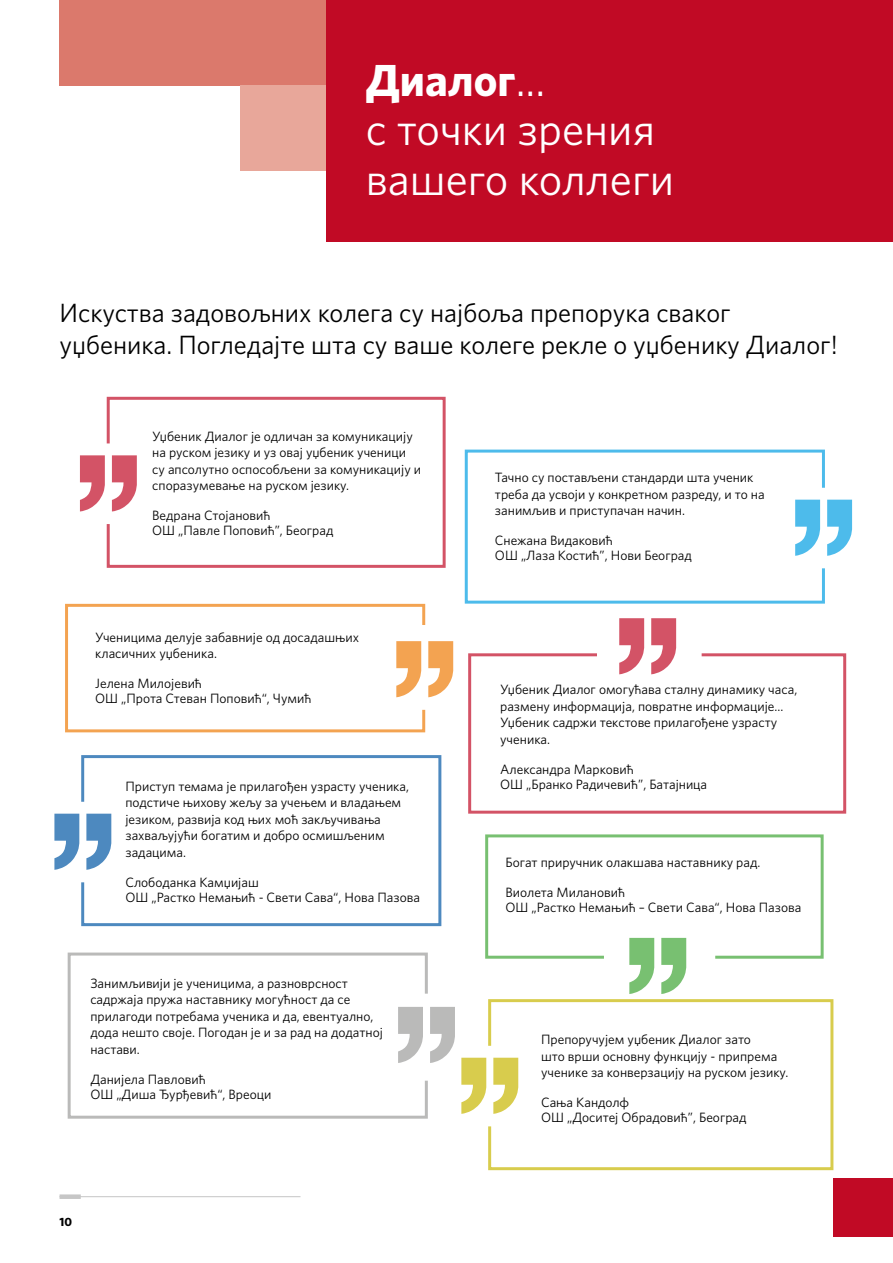
<style>
.page{position:relative;width:893px;height:1263px;background:#fff}
.page>*{position:absolute;margin:0;border:0;box-sizing:border-box;transform-origin:0 0}
.t1{font:45px "Whitney";color:#fff}
.t2{font:700 45px "Whitney";color:#fff}
.t3{font:26.4px/32.2px "Whitney";color:#000}
.t4{font:13.5px/16.5px "Whitney";color:#000}
.t5{font:700 12px "Whitney";color:#000}
.s1{font-weight:400}
</style>
<div class="page">
<hr style="left:60px;top:1196px;width:240px;height:1px;background:#c6c6c6">
<div style="left:60px;top:1194px;width:21px;height:5px;background:#c6c6c6"></div>
<div style="left:326px;top:0;width:567px;height:241px;background:#c10a25"></div>
<svg style="left:80px;top:455px;width:25px;height:56px"></svg>
<svg style="left:461px;top:1058px;width:25px;height:56px"></svg>
<svg style="left:54px;top:814px;width:25px;height:56px"></svg>
<svg style="left:619px;top:618px;width:25px;height:34px"></svg>
<svg style="left:651px;top:618px;width:25px;height:34px"></svg>
<svg style="left:827px;top:500px;width:25px;height:56px"></svg>
<svg style="left:430px;top:1007px;width:25px;height:56px"></svg>
<svg style="left:428px;top:641px;width:25px;height:56px"></svg>
<div style="left:833px;top:1178px;width:60px;height:59px;background:#c10a25"></div>
<div style="left:60px;top:0;width:266px;height:85px;background:#db796c"></div>
<div style="left:241px;top:85px;width:85px;height:86px;background:#e8a79a"></div>
<svg style="left:106px;top:396px;width:340px;height:172px"></svg>
<svg style="left:488px;top:999px;width:346px;height:172px"></svg>
<svg style="left:81px;top:755px;width:361px;height:172px"></svg>
<svg style="left:468px;top:652px;width:379px;height:162px"></svg>
<svg style="left:485px;top:834px;width:339px;height:160px"></svg>
<svg style="left:464px;top:449px;width:361px;height:155px"></svg>
<svg style="left:67px;top:952px;width:361px;height:167px"></svg>
<svg style="left:65px;top:603px;width:361px;height:130px"></svg>
<p class="t2" style="left:366px;top:50px;width:181px">Диалог<span class="s1">...</span></p>
<p class="t1" style="left:366px;top:100px;width:291px">с точки зрения</p>
<p class="t1" style="left:366px;top:149px;width:310px">вашего коллеги</p>
<p class="t3" style="left:60px;top:296px;width:780px">Искуства задовољних колега су најбоља препорука сваког уџбеника. Погледајте шта су ваше колеге рекле о уџбенику Диалог!</p>
<p class="t4" style="left:152px;top:427px;width:270px">Уџбеник Диалог је одличан за комуникацију на руском језику и уз овај уџбеник ученици су апсолутно оспособљени за комуникацију и споразумевање на руском језику.</p>
<p class="t4" style="left:152px;top:507px;width:120px">Ведрана Стојановић</p>
<p class="t4" style="left:152px;top:522px;width:183px">ОШ „Павле Поповић”, Београд</p>
<p class="t4" style="left:95px;top:628px;width:265px">Ученицима делује забавније од досадашњих класичних уџбеника.</p>
<p class="t4" style="left:95px;top:675px;width:108px">Јелена Милојевић</p>
<p class="t4" style="left:95px;top:690px;width:218px">ОШ „Прота Стеван Поповић“, Чумић</p>
<p class="t4" style="left:125px;top:778px;width:285px">Приступ темама је прилагођен узрасту ученика, подстиче њихову жељу за учењем и владањем језиком, развија код њих моћ закључивања захваљујући богатим и добро осмишљеним задацима.</p>
<p class="t4" style="left:125px;top:874px;width:135px">Слободанка Камџијаш</p>
<p class="t4" style="left:125px;top:889px;width:296px">ОШ „Растко Немањић - Свети Сава“, Нова Пазова</p>
<p class="t4" style="left:90px;top:975px;width:294px">Занимљивији је ученицима, а разноврсност садржаја пружа наставнику могућност да се прилагоди потребама ученика и да, евентуално, дода нешто своје. Погодан је и за рад на додатној настави.</p>
<p class="t4" style="left:90px;top:1071px;width:117px">Данијела Павловић</p>
<p class="t4" style="left:90px;top:1086px;width:183px">ОШ „Диша Ђурђевић“, Вреоци</p>
<p class="t5" style="left:60px;top:1213px;width:14px">10</p>
<p class="t4" style="left:495px;top:469px;width:271px">Тачно су постављени стандарди шта ученик треба да усвоји у конкретном разреду, и то на занимљив и приступачан начин.</p>
<p class="t4" style="left:495px;top:532px;width:119px">Снежана Видаковић</p>
<p class="t4" style="left:495px;top:547px;width:198px">ОШ „Лаза Костић”, Нови Београд</p>
<p class="t4" style="left:500px;top:681px;width:299px">Уџбеник Диалог омогућава сталну динамику часа, размену информација, повратне информације...<br>Уџбеник садржи текстове прилагођене узрасту ученика.</p>
<p class="t4" style="left:500px;top:761px;width:135px">Александра Марковић</p>
<p class="t4" style="left:500px;top:776px;width:209px">ОШ „Бранко Радичевић”, Батајница</p>
<p class="t4" style="left:505px;top:853px;width:256px">Богат приручник олакшава наставнику рад.</p>
<p class="t4" style="left:505px;top:883px;width:121px">Виолета Милановић</p>
<p class="t4" style="left:505px;top:898px;width:297px">ОШ „Растко Немањић – Свети Сава“, Нова Пазова</p>
<p class="t4" style="left:541px;top:1031px;width:249px">Препоручујем уџбеник Диалог зато<br>што врши основну функцију - припрема ученике за конверзацију на руском језику.</p>
<p class="t4" style="left:541px;top:1094px;width:90px">Сања Кандолф</p>
<p class="t4" style="left:541px;top:1109px;width:207px">ОШ „Доситеј Обрадовић”, Београд</p>
</div>
